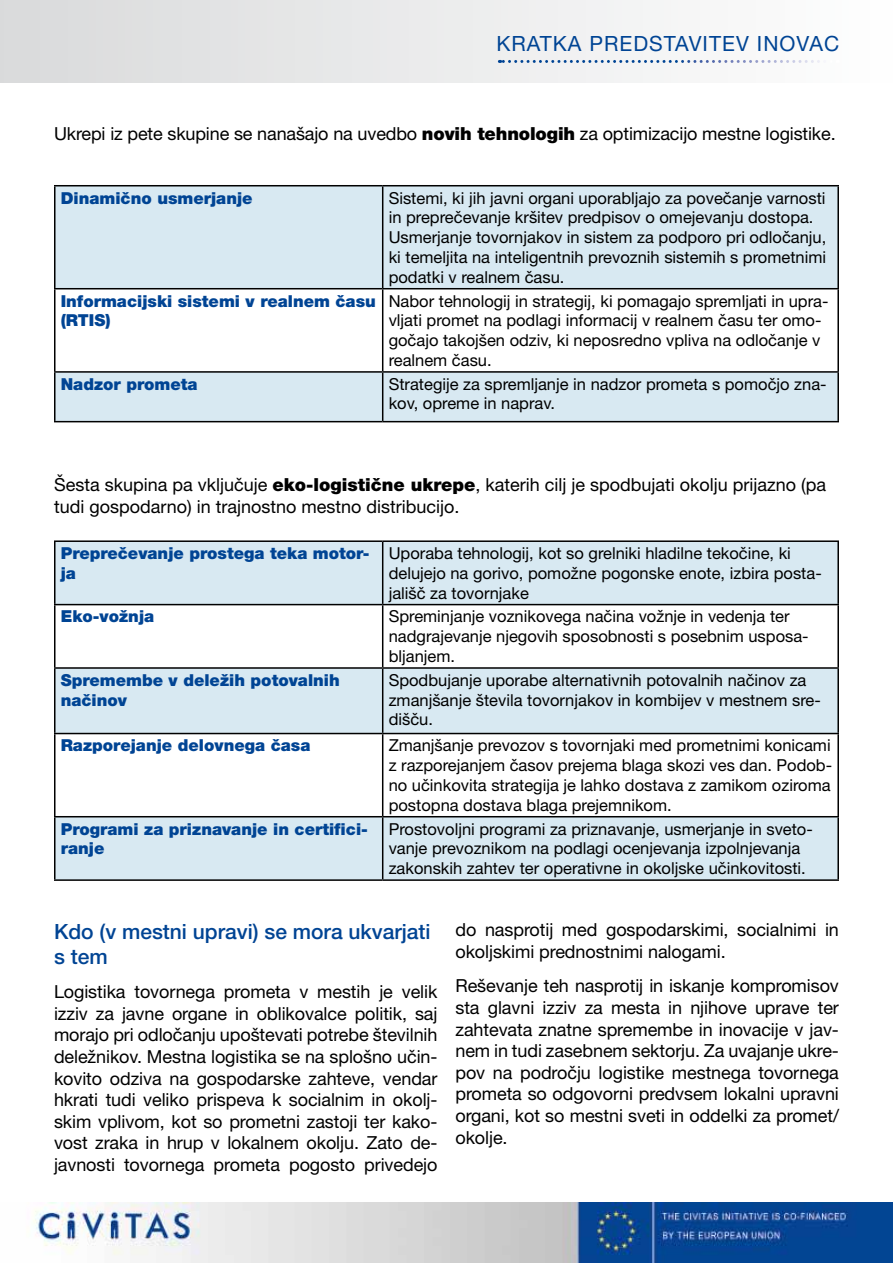
<style>
.page{position:relative;width:893px;height:1263px;background:#fff}
.page>*{position:absolute;margin:0;border:0;box-sizing:border-box;transform-origin:0 0}
.t1{font:500 21px/25.2px "Helvetica Neue LT Pro";color:#004494}
.t2{font:21px "Helvetica Neue LT Pro";letter-spacing:.05em;color:#004494}
.t3{font:18px/21.6px "Helvetica Neue LT Pro";letter-spacing:-.005em;color:#000}
.t4{font:16.5px/19.8px "Helvetica Neue LT Pro";color:#000}
.t5{font:900 16.5px/19.8px "Helvetica Neue LT Pro";color:#004494}
.s1{font-weight:900}
</style>
<div class="page">
<img style="left:33px;top:1203px;width:860px;height:60px">
<div style="left:0;top:0;width:893px;height:82px;background:linear-gradient(to right,#d9dadb,#fefefe)"></div>
<svg style="left:499px;top:60px;width:332px;height:3px"></svg>
<div style="left:56px;top:186px;width:781px;height:102px;background:#d8e9f2"></div>
<div style="left:56px;top:373px;width:781px;height:48px;background:#d8e9f2"></div>
<hr style="left:54px;top:185px;width:329px;height:1px;background:#000">
<hr style="left:54px;top:186px;width:2px;height:102px;background:#000">
<hr style="left:383px;top:185px;width:456px;height:1px;background:#000">
<hr style="left:382px;top:186px;width:1px;height:102px;background:#000">
<hr style="left:837px;top:186px;width:2px;height:102px;background:#000">
<hr style="left:54px;top:288px;width:329px;height:1px;background:#000">
<hr style="left:54px;top:289px;width:2px;height:82px;background:#000">
<hr style="left:383px;top:288px;width:456px;height:1px;background:#000">
<hr style="left:382px;top:289px;width:1px;height:82px;background:#000">
<hr style="left:837px;top:289px;width:2px;height:82px;background:#000">
<hr style="left:54px;top:371px;width:329px;height:2px;background:#000">
<hr style="left:54px;top:373px;width:2px;height:48px;background:#000">
<hr style="left:383px;top:371px;width:456px;height:2px;background:#000">
<hr style="left:382px;top:373px;width:1px;height:48px;background:#000">
<hr style="left:837px;top:373px;width:2px;height:48px;background:#000">
<hr style="left:54px;top:421px;width:329px;height:1px;background:#000">
<hr style="left:383px;top:421px;width:456px;height:1px;background:#000">
<div style="left:56px;top:542px;width:781px;height:62px;background:#d8e9f2"></div>
<svg style="left:56px;top:669px;width:781px;height:210px;fill:#d8e9f2"></svg>
<hr style="left:54px;top:540px;width:329px;height:2px;background:#000">
<hr style="left:54px;top:542px;width:2px;height:62px;background:#000">
<hr style="left:383px;top:540px;width:456px;height:2px;background:#000">
<hr style="left:382px;top:542px;width:1px;height:62px;background:#000">
<hr style="left:837px;top:542px;width:2px;height:62px;background:#000">
<hr style="left:54px;top:604px;width:329px;height:1px;background:#000">
<hr style="left:54px;top:605px;width:2px;height:62px;background:#000">
<hr style="left:383px;top:604px;width:456px;height:1px;background:#000">
<hr style="left:382px;top:605px;width:1px;height:62px;background:#000">
<hr style="left:837px;top:605px;width:2px;height:62px;background:#000">
<hr style="left:54px;top:667px;width:329px;height:2px;background:#000">
<hr style="left:54px;top:669px;width:2px;height:64px;background:#000">
<hr style="left:383px;top:667px;width:456px;height:2px;background:#000">
<hr style="left:382px;top:669px;width:1px;height:64px;background:#000">
<hr style="left:837px;top:669px;width:2px;height:64px;background:#000">
<hr style="left:54px;top:817px;width:2px;height:62px;background:#000">
<hr style="left:382px;top:817px;width:1px;height:62px;background:#000">
<hr style="left:837px;top:817px;width:2px;height:62px;background:#000">
<hr style="left:54px;top:733px;width:329px;height:1px;background:#000">
<hr style="left:54px;top:734px;width:2px;height:82px;background:#000">
<hr style="left:54px;top:816px;width:329px;height:1px;background:#000">
<hr style="left:383px;top:733px;width:456px;height:1px;background:#000">
<hr style="left:382px;top:734px;width:1px;height:82px;background:#000">
<hr style="left:837px;top:734px;width:2px;height:82px;background:#000">
<hr style="left:383px;top:816px;width:456px;height:1px;background:#000">
<hr style="left:54px;top:879px;width:329px;height:2px;background:#000">
<hr style="left:383px;top:879px;width:456px;height:2px;background:#000">
<p class="t2" style="left:496px;top:31px;width:344px">Kratka predstavitev inovac</p>
<p class="t3" style="left:54px;top:123px;width:783px">Ukrepi iz pete skupine se nanašajo na uvedbo <span class="s1">novih tehnologih</span> za optimizacijo mestne logistike.</p>
<p class="t5" style="left:61px;top:188px;width:193px">Dinamično usmerjanje</p>
<p class="t4" style="left:389px;top:188px;width:439px">Sistemi, ki jih javni organi uporabljajo za povečanje varnosti in preprečevanje kršitev predpisov o omejevanju dostopa.<br>Usmerjanje tovornjakov in sistem za podporo pri odločanju, ki temeljita na inteligentnih prevoznih sistemih s prometnimi podatki v realnem času.</p>
<p class="t5" style="left:61px;top:291px;width:317px">Informacijski sistemi v realnem času (RTIS)</p>
<p class="t4" style="left:389px;top:290px;width:441px">Nabor tehnologij in strategij, ki pomagajo spremljati in upra&shy;vljati promet na podlagi informacij v realnem času ter omo&shy;gočajo takojšen odziv, ki neposredno vpliva na odločanje v realnem času.</p>
<p class="t5" style="left:61px;top:374px;width:138px">Nadzor prometa</p>
<p class="t4" style="left:389px;top:374px;width:439px">Strategije za spremljanje in nadzor prometa s pomočjo zna&shy;kov, opreme in naprav.</p>
<p class="t3" style="left:54px;top:474px;width:774px">Šesta skupina pa vključuje <span class="s1">eko-logistične ukrepe</span>, katerih cilj je spodbujati okolju prijazno (pa tudi gospodarno) in trajnostno mestno distribucijo.</p>
<p class="t5" style="left:61px;top:543px;width:310px">Preprečevanje prostega teka motor&shy;ja</p>
<p class="t4" style="left:389px;top:543px;width:435px">Uporaba tehnologij, kot so grelniki hladilne tekočine, ki delujejo na gorivo, pomožne pogonske enote, izbira posta&shy;jališč za tovornjake</p>
<p class="t5" style="left:61px;top:606px;width:95px">Eko-vožnja</p>
<p class="t4" style="left:389px;top:606px;width:421px">Spreminjanje voznikovega načina vožnje in vedenja ter nadgrajevanje njegovih sposobnosti s posebnim usposa&shy;bljanjem.</p>
<p class="t5" style="left:61px;top:670px;width:281px">Spremembe v deležih potovalnih načinov</p>
<p class="t4" style="left:389px;top:670px;width:434px">Spodbujanje uporabe alternativnih potovalnih načinov za zmanjšanje števila tovornjakov in kombijev v mestnem sre&shy;dišču.</p>
<p class="t5" style="left:61px;top:735px;width:251px">Razporejanje delovnega časa</p>
<p class="t4" style="left:389px;top:735px;width:445px;text-align:justify">Zmanjšanje prevozov s tovornjaki med prometnimi konicami z razporejanjem časov prejema blaga skozi ves dan. Podob&shy;no učinkovita strategija je lahko dostava z zamikom oziroma postopna dostava blaga prejemnikom.</p>
<p class="t5" style="left:61px;top:819px;width:309px">Programi za priznavanje in certifici&shy;ranje</p>
<p class="t4" style="left:389px;top:818px;width:426px">Prostovoljni programi za priznavanje, usmerjanje in sveto&shy;vanje prevoznikom na podlagi ocenjevanja izpolnjevanja zakonskih zahtev ter operativne in okoljske učinkovitosti.</p>
<p class="t1" style="left:54px;top:918px;width:378px">Kdo (v mestni upravi) se mora ukvarjati s tem</p>
<p class="t3" style="left:54px;top:981px;width:385px;text-align:justify">Logistika tovornega prometa v mestih je velik izziv za javne organe in oblikovalce politik, saj morajo pri odločanju upoštevati potrebe številnih deležnikov. Mestna logistika se na splošno učin&shy;kovito odziva na gospodarske zahteve, vendar hkrati tudi veliko prispeva k socialnim in okolj&shy;skim vplivom, kot so prometni zastoji ter kako&shy;vost zraka in hrup v lokalnem okolju. Zato de&shy;javnosti tovornega prometa pogosto privedejo</p>
<p class="t3" style="left:455px;top:919px;width:385px">do nasprotij med gospodarskimi, socialnimi in okoljskimi prednostnimi nalogami.</p>
<p class="t3" style="left:455px;top:975px;width:385px;text-align:justify">Reševanje teh nasprotij in iskanje kompromisov sta glavni izziv za mesta in njihove uprave ter zahtevata znatne spremembe in inovacije v jav&shy;nem in tudi zasebnem sektorju. Za uvajanje ukre&shy;pov na področju logistike mestnega tovornega prometa so odgovorni predvsem lokalni upravni organi, kot so mestni sveti in oddelki za promet/ okolje.</p>
</div>
